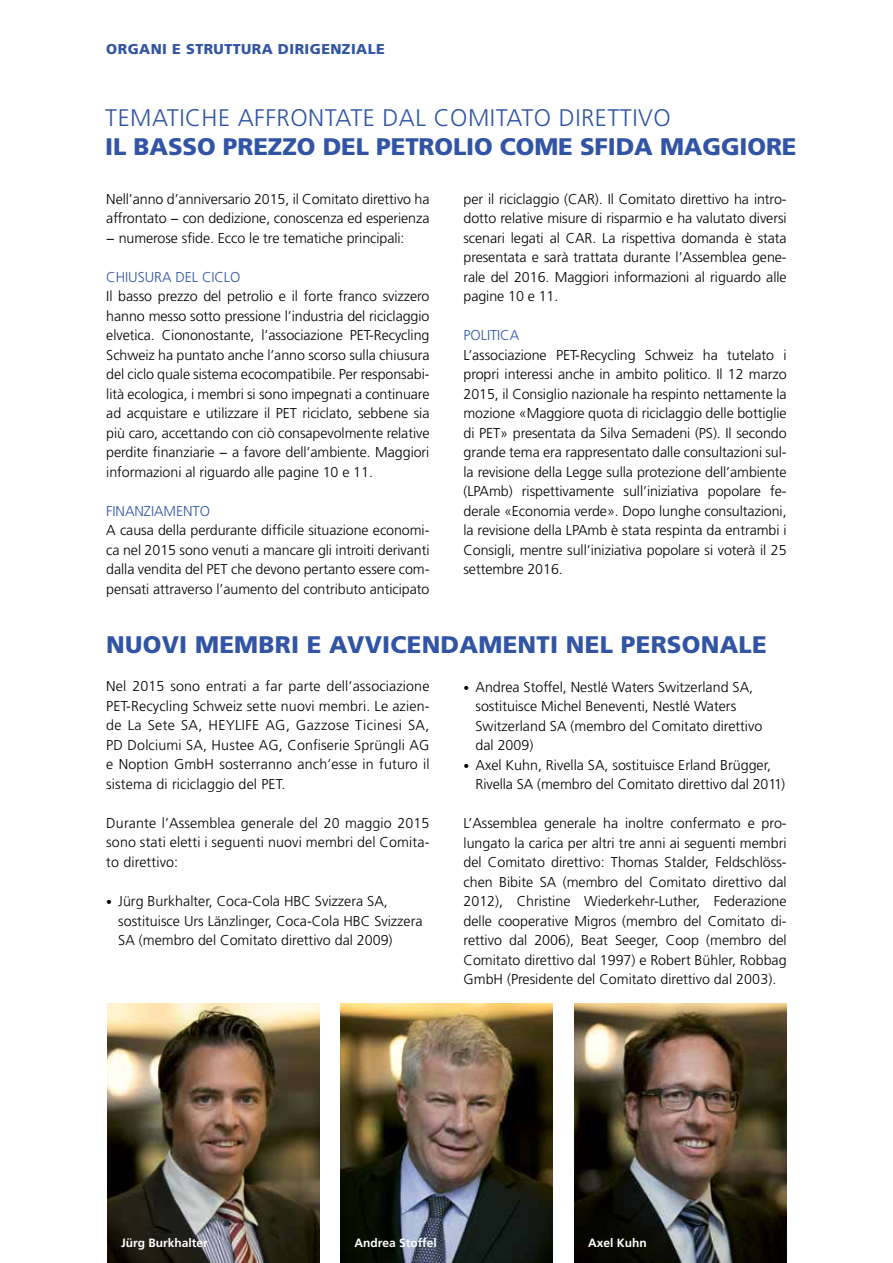
<style>
.page{position:relative;width:893px;height:1263px;background:#fff}
.page>*{position:absolute;margin:0;border:0;box-sizing:border-box;transform-origin:0 0}
.t1{font:900 24px "Frutiger";letter-spacing:-.005em;color:#3155a4}
.t2{font:300 24px "Frutiger";letter-spacing:.02em;color:#3155a4}
.t3{font:300 14.25px/19.5px "Frutiger";color:#000;text-align:justify}
.t4{font:300 14.25px "Frutiger";letter-spacing:-.005em;color:#3155a4}
.t5{font:900 14.25px "Frutiger";letter-spacing:.03em;color:#3155a4}
.t6{font:700 12px "Frutiger";color:#fff}
.s1{font-weight:900;font-size:11.7px}
</style>
<div class="page">
<img style="left:107px;top:1003px;width:213px;height:260px">
<img style="left:574px;top:1003px;width:213px;height:260px">
<img style="left:340px;top:1003px;width:213px;height:260px">
<p class="t5" style="left:106px;top:40px;width:280px">ORGANI E STRUTTURA DIRIGENZIALE</p>
<h1 class="t2" style="left:105px;top:104px;width:567px">TEMATICHE AFFRONTATE DAL COMITATO DIRETTIVO</h1>
<h1 class="t1" style="left:105px;top:132px;width:693px">IL BASSO PREZZO DEL PETROLIO COME SFIDA MAGGIORE</h1>
<p class="t3" style="left:106px;top:189px;width:325px">Nell’anno d’anniversario 2015, il Comitato direttivo ha affrontato − con dedizione, conoscenza ed esperienza − numerose sfide. Ecco le tre tematiche principali:</p>
<p class="t4" style="left:106px;top:269px;width:136px">CHIUSURA DEL CICLO</p>
<p class="t3" style="left:106px;top:287px;width:325px">Il basso prezzo del petrolio e il forte franco svizzero hanno messo sotto pressione l’industria del riciclaggio elvetica. Ciononostante, l’associazione PET-Recycling Schweiz ha puntato anche l’anno scorso sulla chiusura del ciclo quale sistema ecocompatibile. Per responsabi&shy;lità ecologica, i membri si sono impegnati a continuare ad acquistare e utilizzare il PET riciclato, sebbene sia più caro, accettando con ciò consapevolmente relative perdite finanziarie − a favore dell’ambiente. Maggiori informazioni al riguardo alle pagine 10 e 11.</p>
<p class="t4" style="left:106px;top:503px;width:105px">FINANZIAMENTO</p>
<p class="t3" style="left:106px;top:521px;width:325px">A causa della perdurante difficile situazione economi&shy;ca nel 2015 sono venuti a mancare gli introiti derivanti dalla vendita del PET che devono pertanto essere com&shy;pensati attraverso l’aumento del contributo anticipato</p>
<p class="t3" style="left:463px;top:189px;width:325px">per il riciclaggio (CAR). Il Comitato direttivo ha intro&shy;dotto relative misure di risparmio e ha valutato diversi scenari legati al CAR. La rispettiva domanda è stata presentata e sarà trattata durante l’Assemblea gene&shy;rale del 2016. Maggiori informazioni al riguardo alle pagine 10 e 11.</p>
<p class="t4" style="left:463px;top:327px;width:57px">POLITICA</p>
<p class="t3" style="left:463px;top:345px;width:325px">L’associazione PET-Recycling Schweiz ha tutelato i propri interessi anche in ambito politico. Il 12 marzo 2015, il Consiglio nazionale ha respinto nettamente la mozione «Maggiore quota di riciclaggio delle bottiglie di PET» presentata da Silva Semadeni (PS). Il secondo grande tema era rappresentato dalle consultazioni sul&shy;la revisione della Legge sulla protezione dell’ambiente (LPAmb) rispettivamente sull’iniziativa popolare fe&shy;derale «Economia verde». Dopo lunghe consultazioni, la revisione della LPAmb è stata respinta da entrambi i Consigli, mentre sull’iniziativa popolare si voterà il 25 settembre 2016.</p>
<h1 class="t1" style="left:106px;top:630px;width:662px">NUOVI MEMBRI E AVVICENDAMENTI NEL PERSONALE</h1>
<p class="t3" style="left:106px;top:677px;width:325px">Nel 2015 sono entrati a far parte dell’associazione PET-Recycling Schweiz sette nuovi membri. Le azien&shy;de La Sete SA, HEYLIFE AG, Gazzose Ticinesi SA, PD Dolciumi SA, Hustee AG, Confiserie Sprüngli AG e Noption GmbH sosterranno anch’esse in futuro il sistema di riciclaggio del PET.</p>
<p class="t3" style="left:106px;top:813px;width:325px">Durante l’Assemblea generale del 20 maggio 2015 sono stati eletti i seguenti nuovi membri del Comita&shy;to direttivo:</p>
<p class="t3" style="left:118px;top:891px;width:306px;text-align:left;text-indent:-12px"><span class="s1">•</span> Jürg Burkhalter, Coca-Cola HBC Svizzera SA, sostituisce Urs Länzlinger, Coca-Cola HBC Svizzera<br>SA (membro del Comitato direttivo dal 2009)</p>
<p class="t3" style="left:475px;top:677px;width:288px;text-align:left;text-indent:-12px"><span class="s1">•</span> Andrea Stoffel, Nestlé Waters Switzerland SA, sostituisce Michel Beneventi, Nestlé Waters Switzerland SA (membro del Comitato direttivo dal 2009)</p>
<p class="t3" style="left:475px;top:755px;width:311px;text-indent:-12px"><span class="s1">•</span> Axel Kuhn, Rivella SA, sostituisce Erland Brügger,<br>Rivella SA (membro del Comitato direttivo dal 2011)</p>
<p class="t3" style="left:463px;top:813px;width:325px">L’Assemblea generale ha inoltre confermato e pro&shy;lungato la carica per altri tre anni ai seguenti membri del Comitato direttivo: Thomas Stalder, Feldschlöss&shy;chen Bibite SA (membro del Comitato direttivo dal 2012), Christine Wiederkehr-Luther, Federazione delle cooperative Migros (membro del Comitato di&shy;rettivo dal 2006), Beat Seeger, Coop (membro del Comitato direttivo dal 1997) e Robert Bühler, Robbag GmbH (Presidente del Comitato direttivo dal 2003).</p>
<p class="t6" style="left:121px;top:1235px;width:88px">Jürg Burkhalter</p>
<p class="t6" style="left:355px;top:1235px;width:84px">Andrea Stoffel</p>
<p class="t6" style="left:588px;top:1235px;width:60px">Axel Kuhn</p>
</div>
